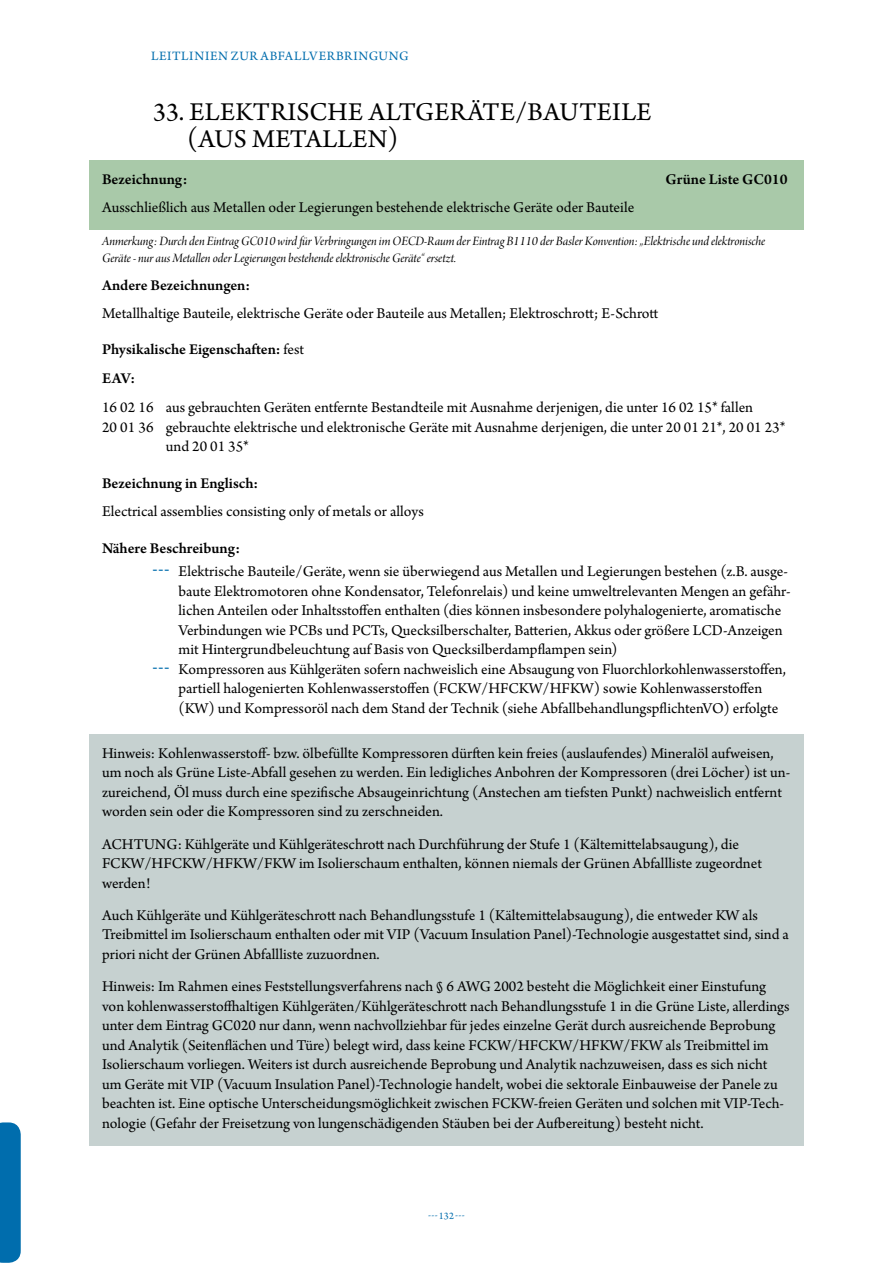
<style>
.page{position:relative;width:893px;height:1263px;background:#fff}
.page>*{position:absolute;margin:0;border:0;box-sizing:border-box;transform-origin:0 0}
.t1{font:27px/27px "Arno Pro";letter-spacing:.01em;color:#000}
.Standard_Boxtext{font:15.75px/19.5px "Arno Pro";color:#000}
.EAV_-_Aufzählung{font:15.75px/19.5px "Arno Pro";color:#000}
.Fliestext{font:15.75px "Arno Pro";color:#000}
.Zwischentitel_fett{font:600 15.75px "Arno Pro";letter-spacing:-.005em;color:#000}
.Standard_Boxtext_Grü{font:15.75px "Arno Pro";color:#000}
.Standard_Boxtext_Grü-2{font:600 15.75px "Arno Pro";color:#000}
.Zwischentitel_fett_G{font:600 15.75px "Arno Pro";color:#000}
.Zitat_-_Anmerkung{font:13.5px/16.5px "Arno Pro Italic Display";letter-spacing:-.005em;color:#000}
.t2{font:13.5px "Arno Pro";letter-spacing:.045em;color:#006dad}
.t3{font:10.5px "Arno Pro";color:#006dad}
.s1{font-weight:400}
.s2{font-family:"Sim Sun";color:#006dad}
</style>
<div class="page">
<svg style="left:0;top:1122px;width:21px;height:141px"></svg>
<div style="left:89px;top:160px;width:715px;height:42px;background:#a9c9a9"></div>
<div style="left:89px;top:188px;width:715px;height:42px;background:#a9c9a9"></div>
<div style="left:89px;top:734px;width:715px;height:100px;background:#c6d1d0"></div>
<div style="left:89px;top:825px;width:715px;height:80px;background:#c6d1d0"></div>
<div style="left:89px;top:896px;width:715px;height:81px;background:#c6d1d0"></div>
<div style="left:89px;top:968px;width:715px;height:177px;background:#c6d1d0"></div>
<p class="t2" style="left:151px;top:48px;width:259px">LEITLINIEN ZUR ABFALLVERBRINGUNG</p>
<p class="t1" style="left:187px;top:100px;width:466px;text-indent:-34px">33. ELEKTRISCHE ALTGERÄTE/BAUTEILE (AUS METALLEN)</p>
<p class="Standard_Boxtext_Grü-2" style="left:102px;top:170px;width:87px">Bezeichnung:</p>
<p class="Standard_Boxtext_Grü-2" style="left:666px;top:170px;width:123px">Grüne Liste GC010</p>
<p class="Standard_Boxtext_Grü" style="left:102px;top:198px;width:534px">Ausschließlich aus Metallen oder Legierungen bestehende elektrische Geräte oder Bauteile</p>
<p class="Zitat_-_Anmerkung" style="left:102px;top:234px;width:665px">Anmerkung: Durch den Eintrag GC010 wird für Verbringungen im OECD-Raum der Eintrag B1110 der Basler Konvention: „Elektrische und elektronische<br>Geräte - nur aus Metallen oder Legierungen bestehende elektronische Geräte“ ersetzt.</p>
<p class="Zwischentitel_fett" style="left:102px;top:276px;width:150px">Andere Bezeichnungen:</p>
<p class="Fliestext" style="left:102px;top:304px;width:558px">Metallhaltige Bauteile, elektrische Geräte oder Bauteile aus Metallen; Elektroschrott; E-Schrott</p>
<p class="Zwischentitel_fett" style="left:102px;top:341px;width:204px">Physikalische Eigenschaften: <span class="s1">fest</span></p>
<p class="Zwischentitel_fett_G" style="left:102px;top:370px;width:34px">EAV:</p>
<p class="EAV_-_Aufzählung" style="left:102px;top:399px;width:652px">16 02 16 aus gebrauchten Geräten entfernte Bestandteile mit Ausnahme derjenigen, die unter 16 02 15* fallen</p>
<p class="EAV_-_Aufzählung" style="left:166px;top:418px;width:621px;text-indent:-64px">20 01 36 gebrauchte elektrische und elektronische Geräte mit Ausnahme derjenigen, die unter 20 01 21*, 20 01 23* und 20 01 35*</p>
<p class="Zwischentitel_fett" style="left:102px;top:474px;width:158px">Bezeichnung in Englisch:</p>
<p class="Fliestext" style="left:102px;top:502px;width:323px">Electrical assemblies consisting only of metals or alloys</p>
<p class="Zwischentitel_fett" style="left:102px;top:539px;width:140px">Nähere Beschreibung:</p>
<p class="Standard_Boxtext" style="left:179px;top:563px;width:614px;text-indent:-26px"><span class="s2">┄</span> Elektrische Bauteile/Geräte, wenn sie überwiegend aus Metallen und Legierungen bestehen (z.B. ausge&shy;baute Elektromotoren ohne Kondensator, Telefonrelais) und keine umweltrelevanten Mengen an gefähr&shy;lichen Anteilen oder Inhaltsstoffen enthalten (dies können insbesondere polyhalogenierte, aromatische Verbindungen wie PCBs und PCTs, Quecksilberschalter, Batterien, Akkus oder größere LCD-Anzeigen mit Hintergrundbeleuchtung auf Basis von Quecksilberdampflampen sein)</p>
<p class="Standard_Boxtext" style="left:179px;top:660px;width:609px;text-indent:-26px"><span class="s2">┄</span> Kompressoren aus Kühlgeräten sofern nachweislich eine Absaugung von Fluorchlorkohlenwasserstoffen, partiell halogenierten Kohlenwasserstoffen (FCKW/HFCKW/HFKW) sowie Kohlenwasserstoffen (KW) und Kompressoröl nach dem Stand der Technik (siehe AbfallbehandlungspflichtenVO) erfolgte</p>
<p class="Standard_Boxtext" style="left:102px;top:744px;width:690px">Hinweis: Kohlenwasserstoff- bzw. ölbefüllte Kompressoren dürften kein freies (auslaufendes) Mineralöl aufweisen, um noch als Grüne Liste-Abfall gesehen zu werden. Ein ledigliches Anbohren der Kompressoren (drei Löcher) ist un&shy;zureichend, Öl muss durch eine spezifische Absaugeinrichtung (Anstechen am tiefsten Punkt) nachweislich entfernt worden sein oder die Kompressoren sind zu zerschneiden.</p>
<p class="Standard_Boxtext" style="left:102px;top:835px;width:661px">ACHTUNG: Kühlgeräte und Kühlgeräteschrott nach Durchführung der Stufe 1 (Kältemittelabsaugung), die<br>FCKW/HFCKW/HFKW/FKW im Isolierschaum enthalten, können niemals der Grünen Abfallliste zugeordnet werden!</p>
<p class="Standard_Boxtext" style="left:102px;top:906px;width:688px">Auch Kühlgeräte und Kühlgeräteschrott nach Behandlungsstufe 1 (Kältemittelabsaugung), die entweder KW als<br>Treibmittel im Isolierschaum enthalten oder mit VIP (Vacuum Insulation Panel)-Technologie ausgestattet sind, sind a priori nicht der Grünen Abfallliste zuzuordnen.</p>
<p class="Standard_Boxtext" style="left:102px;top:977px;width:689px">Hinweis: Im Rahmen eines Feststellungsverfahrens nach § 6 AWG 2002 besteht die Möglichkeit einer Einstufung von kohlenwasserstoffhaltigen Kühlgeräten/Kühlgeräteschrott nach Behandlungsstufe 1 in die Grüne Liste, allerdings unter dem Eintrag GC020 nur dann, wenn nachvollziehbar für jedes einzelne Gerät durch ausreichende Beprobung und Analytik (Seitenflächen und Türe) belegt wird, dass keine FCKW/HFCKW/HFKW/FKW als Treibmittel im Isolierschaum vorliegen. Weiters ist durch ausreichende Beprobung und Analytik nachzuweisen, dass es sich nicht um Geräte mit VIP (Vacuum Insulation Panel)-Technologie handelt, wobei die sektorale Einbauweise der Panele zu beachten ist. Eine optische Unterscheidungsmöglichkeit zwischen FCKW-freien Geräten und solchen mit VIP-Tech&shy;nologie (Gefahr der Freisetzung von lungenschädigenden Stäuben bei der Aufbereitung) besteht nicht.</p>
<p class="t3" style="left:428px;top:1210px;width:38px">---132---</p>
</div>
